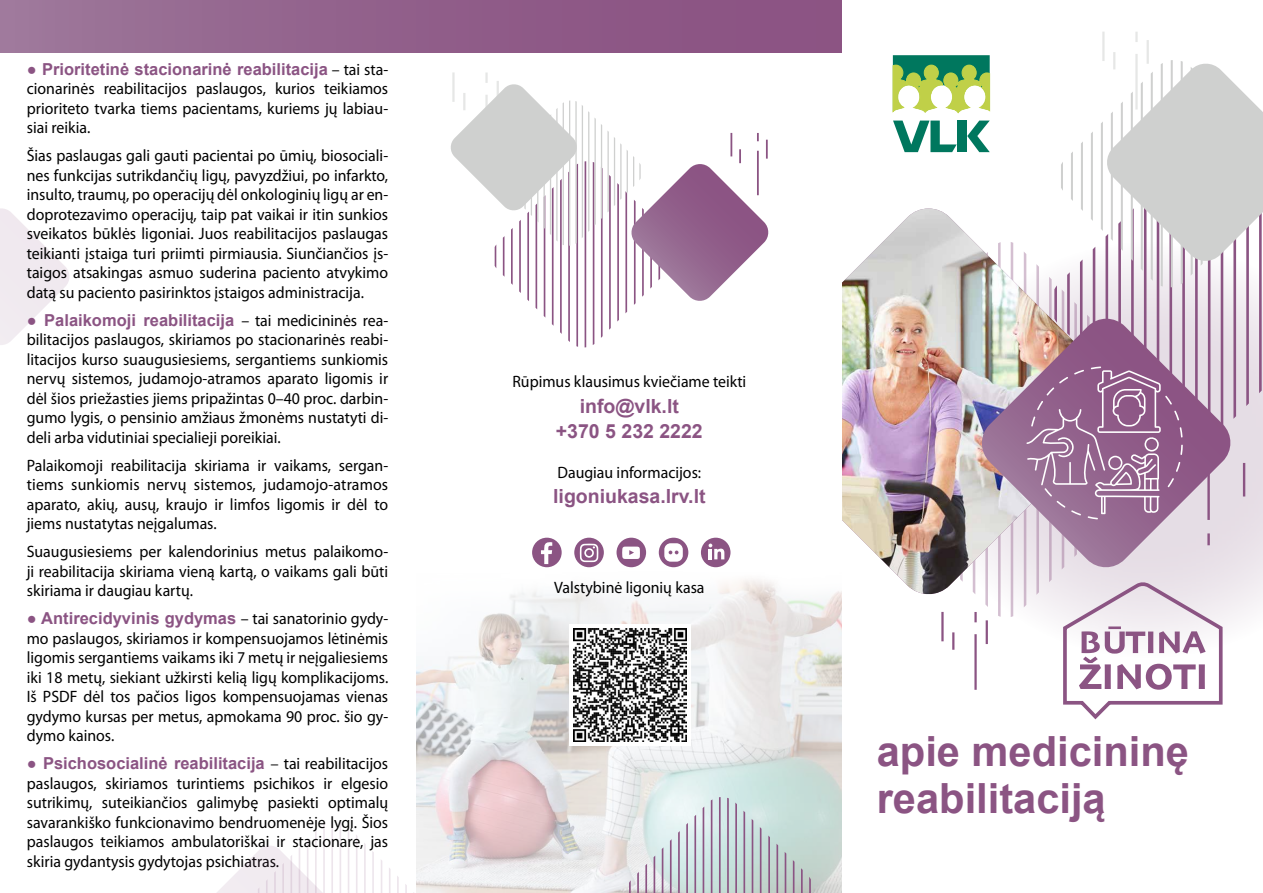
<style>
.page{position:relative;width:1263px;height:893px;background:#fff}
.page>*{position:absolute;margin:0;border:0;box-sizing:border-box;transform-origin:0 0}
.t1{font:700 41.55px/47.2px "Arial";color:#8b5483}
.t2{font:700 19.5px/25.5px "Arial";color:#8b5483;text-align:center}
.t3{font:16.5px/19.5px "Myriad Pro";color:#000;text-align:justify;scale:.96 1}
.t4{font:700 16.5px "Arial";color:#8b5483}
.s1{font-family:"Myriad Pro";font-weight:400;color:#000}
.s2{font-family:"Minion Pro";font-weight:400;font-size:18px;color:#000}
</style>
<div class="page">
<svg style="left:372px;top:851px;width:2px;height:42px"></svg>
<svg style="left:364px;top:843px;width:2px;height:50px"></svg>
<svg style="left:356px;top:835px;width:2px;height:58px"></svg>
<svg style="left:348px;top:827px;width:1px;height:66px"></svg>
<svg style="left:405px;top:884px;width:2px;height:9px"></svg>
<svg style="left:397px;top:876px;width:2px;height:17px"></svg>
<svg style="left:389px;top:868px;width:2px;height:25px"></svg>
<svg style="left:381px;top:860px;width:1px;height:33px"></svg>
<svg style="left:0;top:208px;width:69px;height:137px"></svg>
<img style="left:417px;top:552px;width:425px;height:341px">
<hr style="left:974px;top:634px;width:3px;height:56px;background:#8b5483">
<hr style="left:1146px;top:40px;width:3px;height:24px;background:#e6e7e6">
<svg style="left:1135px;top:32px;width:3px;height:10px"></svg>
<hr style="left:1102px;top:32px;width:2px;height:29px;background:#e6e7e6">
<div style="left:0;top:0;width:842px;height:52px;background:linear-gradient(to right,#9c7498,#894e80)"></div>
<div style="left:891px;top:53px;width:100px;height:102px;border:5px solid #fff"></div>
<svg style="left:893px;top:55px;width:97px;height:59px"></svg>
<svg style="left:893px;top:121px;width:64px;height:31px"></svg>
<svg style="left:967px;top:121px;width:23px;height:31px"></svg>
<div style="left:957px;top:121px;width:10px;height:31px;background:#00775e"></div>
<svg style="left:760px;top:827px;width:1px;height:66px"></svg>
<svg style="left:752px;top:819px;width:1px;height:74px"></svg>
<svg style="left:743px;top:811px;width:2px;height:82px"></svg>
<svg style="left:735px;top:802px;width:2px;height:91px"></svg>
<svg style="left:727px;top:798px;width:2px;height:95px"></svg>
<svg style="left:719px;top:797px;width:2px;height:96px"></svg>
<svg style="left:711px;top:799px;width:1px;height:94px"></svg>
<svg style="left:703px;top:806px;width:1px;height:87px"></svg>
<svg style="left:694px;top:815px;width:2px;height:78px"></svg>
<svg style="left:686px;top:823px;width:2px;height:70px"></svg>
<svg style="left:678px;top:831px;width:2px;height:62px"></svg>
<svg style="left:670px;top:839px;width:2px;height:54px"></svg>
<svg style="left:662px;top:847px;width:1px;height:46px"></svg>
<svg style="left:653px;top:855px;width:2px;height:38px"></svg>
<svg style="left:645px;top:864px;width:2px;height:29px"></svg>
<svg style="left:637px;top:872px;width:2px;height:21px"></svg>
<svg style="left:629px;top:880px;width:2px;height:13px"></svg>
<svg style="left:809px;top:877px;width:2px;height:16px"></svg>
<svg style="left:801px;top:868px;width:2px;height:25px"></svg>
<svg style="left:793px;top:860px;width:1px;height:33px"></svg>
<svg style="left:785px;top:852px;width:1px;height:41px"></svg>
<svg style="left:776px;top:844px;width:2px;height:49px"></svg>
<svg style="left:768px;top:835px;width:2px;height:58px"></svg>
<svg style="left:574px;top:538px;width:30px;height:29px"></svg>
<svg style="left:580px;top:544px;width:18px;height:18px"></svg>
<div style="left:532px;top:538px;width:30px;height:29px;background:#8b5483;border-radius:50%"></div>
<svg style="left:541px;top:542px;width:11px;height:22px"></svg>
<div style="left:701px;top:538px;width:29px;height:29px;background:#8b5483;border-radius:50%"></div>
<svg style="left:708px;top:544px;width:16px;height:15px"></svg>
<div style="left:616px;top:538px;width:30px;height:29px;background:#8b5483;border-radius:50%"></div>
<svg style="left:622px;top:547px;width:18px;height:12px"></svg>
<div style="left:659px;top:538px;width:29px;height:29px;background:#8b5483;border-radius:50%"></div>
<div style="left:664px;top:543px;width:19px;height:19px;background:#fff;border-radius:6px"></div>
<svg style="left:669px;top:551px;width:9px;height:3px"></svg>
<div style="left:570px;top:624px;width:121px;height:122px;background:#fff"></div>
<img style="left:574px;top:629px;width:113px;height:113px">
<svg style="left:1011px;top:597px;width:2px;height:20px"></svg>
<svg style="left:998px;top:597px;width:3px;height:20px"></svg>
<svg style="left:985px;top:597px;width:3px;height:10px"></svg>
<img style="left:842px;top:208px;width:182px;height:388px">
<img style="left:979px;top:319px;width:45px;height:251px">
<svg style="left:451px;top:72px;width:318px;height:275px"></svg>
<svg style="left:217px;top:821px;width:124px;height:72px"></svg>
<svg style="left:1024px;top:52px;width:239px;height:668px"></svg>
<p class="t4" style="left:27px;top:57px;width:363px">● Prioritetinė stacionarinė reabilitacija <span class="s1">– tai sta-</span></p>
<p class="t3" style="left:27px;top:78px;width:378px">cionarinės reabilitacijos paslaugos, kurios teikiamos prioriteto tvarka tiems pacientams, kuriems jų labiau&shy;siai reikia.</p>
<p class="t3" style="left:27px;top:145px;width:378px">Šias paslaugas gali gauti pacientai po ūmių, biosociali&shy;nes funkcijas sutrikdančių ligų, pavyzdžiui, po infarkto, insulto, traumų, po operacijų dėl onkologinių ligų ar en&shy;doprotezavimo operacijų, taip pat vaikai ir itin sunkios sveikatos būklės ligoniai. Juos reabilitacijos paslaugas teikianti įstaiga turi priimti pirmiausia. Siunčiančios įs&shy;taigos atsakingas asmuo suderina paciento atvykimo datą su paciento pasirinktos įstaigos administracija.</p>
<p class="t4" style="left:27px;top:308px;width:363px">● Palaikomoji reabilitacija <span class="s1">– tai medicininės rea-</span></p>
<p class="t3" style="left:27px;top:330px;width:378px">bilitacijos paslaugos, skiriamos po stacionarinės reabi&shy;litacijos kurso suaugusiesiems, sergantiems sunkiomis nervų sistemos, judamojo-atramos aparato ligomis ir dėl šios priežasties jiems pripažintas 0–40 proc. darbin&shy;gumo lygis, o pensinio amžiaus žmonėms nustatyti di&shy;deli arba vidutiniai specialieji poreikiai.</p>
<p class="t3" style="left:27px;top:455px;width:378px">Palaikomoji reabilitacija skiriama ir vaikams, sergan&shy;tiems sunkiomis nervų sistemos, judamojo-atramos aparato, akių, ausų, kraujo ir limfos ligomis ir dėl to jiems nustatytas neįgalumas.</p>
<p class="t3" style="left:27px;top:542px;width:378px">Suaugusiesiems per kalendorinius metus palaikomo&shy;ji reabilitacija skiriama vieną kartą, o vaikams gali būti skiriama ir daugiau kartų.</p>
<p class="t4" style="left:27px;top:607px;width:363px">● Antirecidyvinis gydymas <span class="s1">– tai sanatorinio gydy-</span></p>
<p class="t3" style="left:27px;top:628px;width:378px">mo paslaugos, skiriamos ir kompensuojamos lėtinėmis ligomis sergantiems vaikams iki 7 metų ir neįgaliesiems iki 18 metų, siekiant užkirsti kelią ligų komplikacijoms.<br>Iš PSDF dėl tos pačios ligos kompensuojamas vienas gydymo kursas per metus, apmokama 90 proc. šio gy&shy;dymo kainos.</p>
<p class="t4" style="left:27px;top:752px;width:363px">● Psichosocialinė reabilitacija <span class="s2">–</span> <span class="s1">tai reabilitacijos</span></p>
<p class="t3" style="left:27px;top:773px;width:378px">paslaugos, skiriamos turintiems psichikos ir elgesio sutrikimų, suteikiančios galimybę pasiekti optimalų savarankiško funkcionavimo bendruomenėje lygį. Šios paslaugos teikiamos ambulatoriškai ir stacionare, jas skiria gydantysis gydytojas psichiatras.</p>
<p class="t3" style="left:512px;top:372px;width:245px">Rūpimus klausimus kviečiame teikti</p>
<p class="t2" style="left:556px;top:394px;width:148px">info@vlk.lt +370 5 232 2222</p>
<p class="t3" style="left:557px;top:462px;width:151px">Daugiau informacijos:</p>
<p class="t2" style="left:553px;top:484px;width:154px">ligoniukasa.lrv.lt</p>
<p class="t3" style="left:554px;top:578px;width:158px">Valstybinė ligonių kasa</p>
<h1 class="t1" style="left:877px;top:728px;width:314px">apie medicininę reabilitaciją</h1>
</div>
